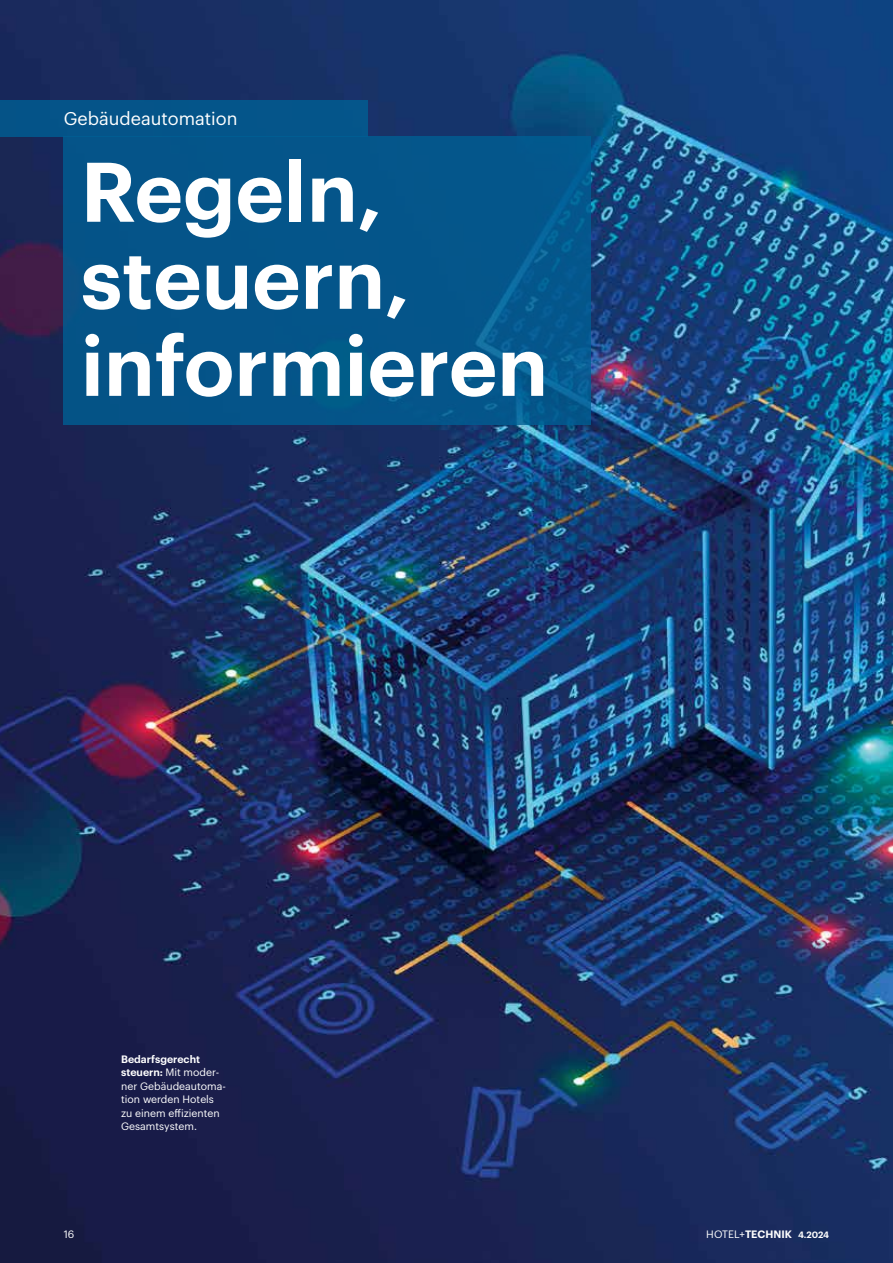
<style>
.page{position:relative;width:893px;height:1263px;background:#fff}
.page>*{position:absolute;margin:0;border:0;box-sizing:border-box;transform-origin:0 0}
.t1{font:600 82.5px/87px "Graphik";color:#fff}
.t2{font:18px "Graphik";color:#fff}
.t3{font:10.5px/13.5px "Graphik";color:#fff}
.t4{font:600 10.5px "Graphik";letter-spacing:.005em;color:#fff}
.s1{font-weight:600}
.s2{font-weight:400}
.s3{font-size:9px}
</style>
<div class="page">
<img style="left:0;top:0;width:893px;height:1263px">
<div style="left:64px;top:137px;width:527px;height:288px;background:#04558a"></div>
<div style="left:0;top:101px;width:368px;height:36px;background:#045589"></div>
<h2 class="t2" style="left:64px;top:105px;width:175px">Gebäudeautomation</h2>
<h1 class="t1" style="left:81px;top:141px;width:469px">Regeln, steuern, informieren</h1>
<p class="t3" style="left:121px;top:1051px;width:106px"><span class="s1">Bedarfsgerecht steuern:</span> Mit moder&shy;ner Gebäudeautoma&shy;tion werden Hotels zu einem effizienten<br>Gesamtsystem.</p>
<p class="t3" style="left:64px;top:1226px;width:12px">16</p>
<p class="t4" style="left:706px;top:1226px;width:124px"><span class="s2">HOTEL+</span>TECHNIK <span class="s3">4.2024</span></p>
</div>
